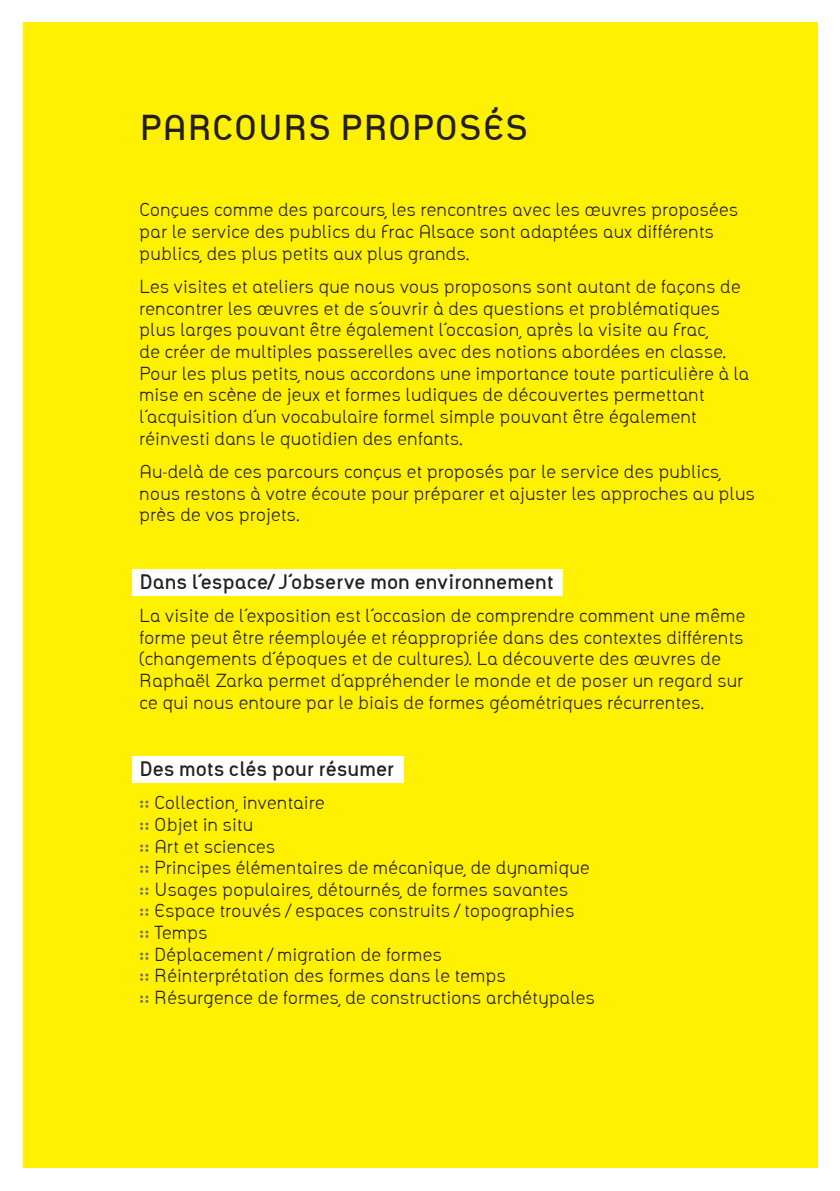
<style>
.page{position:relative;width:840px;height:1191px;background:#fff}
.page>*{position:absolute;margin:0;border:0;box-sizing:border-box;transform-origin:0 0}
.t1{font:700 34.4px "Agence";color:#231f20}
.t2{font:700 20px "Agence";color:#231f20}
.t3{font:300 18px/21.6px "Agence";letter-spacing:-.01em;color:#231f20}
.s1{font-weight:700;color:#6c6d70}
</style>
<div class="page">
<div style="left:23px;top:23px;width:793px;height:1145px;background:#fff101"></div>
<div style="left:132px;top:569px;width:430px;height:26px;background:#fff"></div>
<div style="left:132px;top:756px;width:271px;height:26px;background:#fff"></div>
<h1 class="t1" style="left:139px;top:108px;width:391px">Parcours proposés</h1>
<p class="t3" style="left:139px;top:199px;width:600px">Conçues comme des parcours, les rencontres avec les œuvres proposées par le service des publics du Frac Alsace sont adaptées aux différents publics, des plus petits aux plus grands.</p>
<p class="t3" style="left:139px;top:276px;width:611px">Les visites et ateliers que nous vous proposons sont autant de façons de rencontrer les œuvres et de s’ouvrir à des questions et problématiques plus larges pouvant être également l’occasion, après la visite au Frac,<br>de créer de multiples passerelles avec des notions abordées en classe.<br>Pour les plus petits, nous accordons une importance toute particulière à la mise en scène de jeux et formes ludiques de découvertes permettant l’acquisition d’un vocabulaire formel simple pouvant être également réinvesti dans le quotidien des enfants.</p>
<p class="t3" style="left:139px;top:461px;width:617px">Au-delà de ces parcours conçus et proposés par le service des publics, nous restons à votre écoute pour préparer et ajuster les approches au plus près de vos projets.</p>
<p class="t2" style="left:139px;top:569px;width:415px">Dans l’espace/ J’observe mon environnement</p>
<p class="t3" style="left:139px;top:605px;width:607px">La visite de l’exposition est l’occasion de comprendre comment une même forme peut être réemployée et réappropriée dans des contextes différents (changements d’époques et de cultures). La découverte des œuvres de Raphaël Zarka permet d’appréhender le monde et de poser un regard sur ce qui nous entoure par le biais de formes géométriques récurrentes.</p>
<p class="t2" style="left:139px;top:757px;width:256px">Des mots clés pour résumer</p>
<p class="t3" style="left:139px;top:792px;width:457px"><span class="s1">::</span> Collection, inventaire<br><span class="s1">::</span> Objet in situ<br><span class="s1">::</span> Art et sciences<br><span class="s1">::</span> Principes élémentaires de mécanique, de dynamique <span class="s1">::</span> Usages populaires, détournés, de formes savantes<br><span class="s1">::</span> Espace trouvés / espaces construits / topographies<br><span class="s1">::</span> Temps<br><span class="s1">::</span> Déplacement / migration de formes<br><span class="s1">::</span> Réinterprétation des formes dans le temps<br><span class="s1">::</span> Résurgence de formes, de constructions archétypales</p>
</div>
